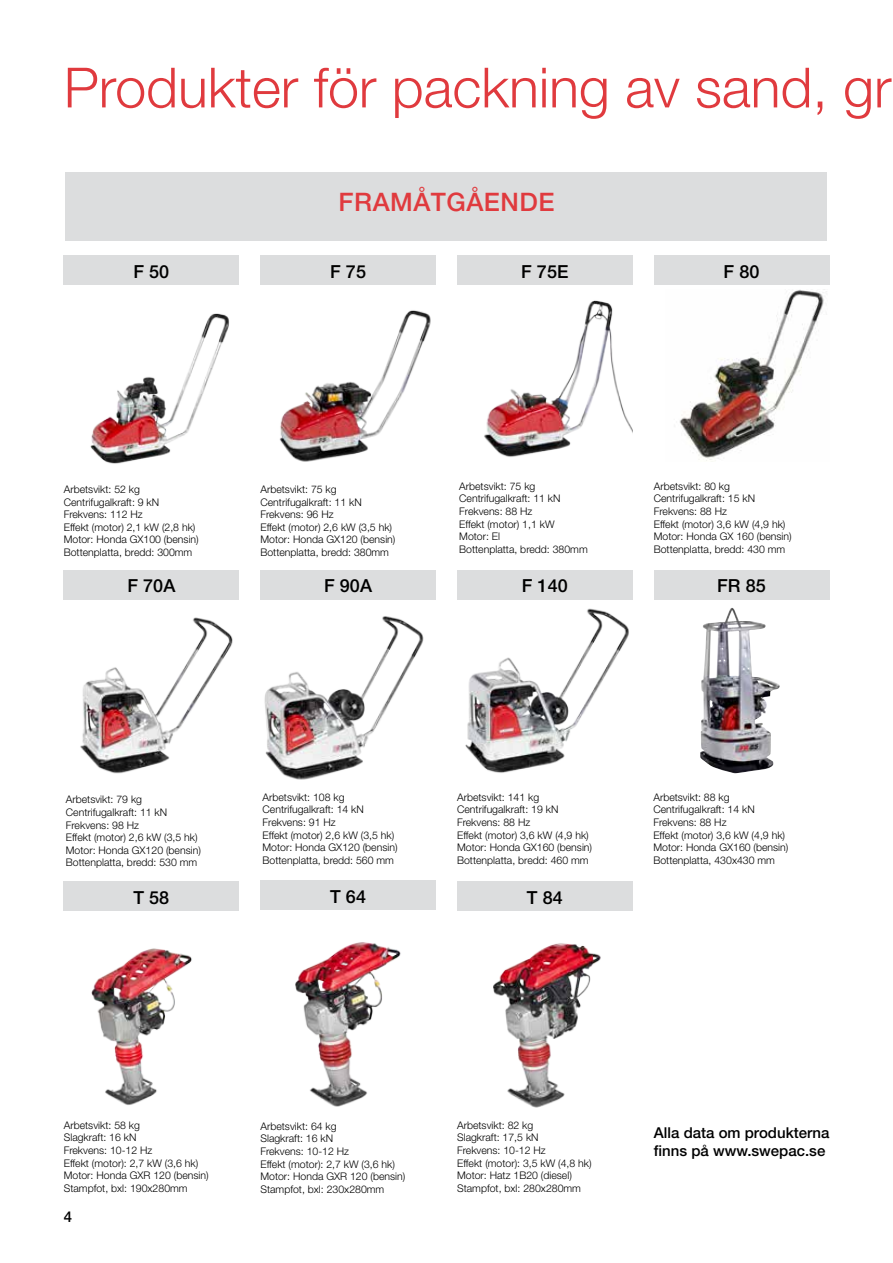
<style>
.page{position:relative;width:893px;height:1263px;background:#fff}
.page>*{position:absolute;margin:0;border:0;box-sizing:border-box;transform-origin:0 0}
.t1{font:300 55.5px "Helvetica Neue";color:#e03a3e}
.t2{font:500 25.5px "Helvetica Neue";letter-spacing:.02em;color:#e03a3e}
.t3{font:500 18px "Helvetica Neue";color:#000}
.t4{font:500 15px/18px "Helvetica Neue";color:#000}
.t5{font:300 10.5px/12.6px "Helvetica Neue";color:#000}
</style>
<div class="page">
<div style="left:66px;top:172px;width:761px;height:68px;background:#dcddde"></div>
<div style="left:64px;top:255px;width:175px;height:30px;background:#dcddde"></div>
<div style="left:260px;top:255px;width:176px;height:30px;background:#dcddde"></div>
<div style="left:457px;top:255px;width:175px;height:30px;background:#dcddde"></div>
<div style="left:64px;top:570px;width:175px;height:30px;background:#dcddde"></div>
<div style="left:260px;top:570px;width:176px;height:30px;background:#dcddde"></div>
<div style="left:457px;top:570px;width:175px;height:30px;background:#dcddde"></div>
<div style="left:654px;top:255px;width:175px;height:30px;background:#dcddde"></div>
<div style="left:654px;top:570px;width:175px;height:30px;background:#dcddde"></div>
<div style="left:64px;top:881px;width:175px;height:30px;background:#dcddde"></div>
<img style="left:295px;top:942px;width:106px;height:165px">
<img style="left:493px;top:943px;width:108px;height:164px">
<div style="left:457px;top:881px;width:175px;height:30px;background:#dcddde"></div>
<div style="left:260px;top:880px;width:176px;height:30px;background:#dcddde"></div>
<img style="left:91px;top:948px;width:101px;height:157px">
<img style="left:484px;top:300px;width:148px;height:157px">
<img style="left:465px;top:608px;width:164px;height:165px">
<img style="left:264px;top:616px;width:160px;height:164px">
<img style="left:279px;top:310px;width:152px;height:152px">
<img style="left:80px;top:617px;width:153px;height:157px">
<img style="left:63px;top:266px;width:166px;height:198px">
<img style="left:679px;top:289px;width:148px;height:172px">
<img style="left:700px;top:608px;width:80px;height:165px">
<h1 class="t1" style="left:64px;top:54px;width:829px">Produkter för packning av sand, gr</h1>
<h2 class="t2" style="left:339px;top:187px;width:217px">FRAMÅTGÅENDE</h2>
<h3 class="t3" style="left:134px;top:261px;width:37px">F 50</h3>
<h3 class="t3" style="left:330px;top:261px;width:37px">F 75</h3>
<h3 class="t3" style="left:521px;top:261px;width:49px">F 75E</h3>
<h3 class="t3" style="left:724px;top:261px;width:37px">F 80</h3>
<p class="t5" style="left:64px;top:483px;width:136px">Arbetsvikt: 52 kg<br>Centrifugalkraft: 9 kN<br>Frekvens: 112 Hz<br>Effekt (motor) 2,1 kW (2,8 hk)<br>Motor: Honda GX100 (bensin)<br>Bottenplatta, bredd: 300mm</p>
<p class="t5" style="left:260px;top:483px;width:136px">Arbetsvikt: 75 kg<br>Centrifugalkraft: 11 kN<br>Frekvens: 96 Hz<br>Effekt (motor) 2,6 kW (3,5 hk)<br>Motor: Honda GX120 (bensin)<br>Bottenplatta, bredd: 380mm</p>
<p class="t5" style="left:459px;top:480px;width:130px">Arbetsvikt: 75 kg<br>Centrifugalkraft: 11 kN<br>Frekvens: 88 Hz<br>Effekt (motor) 1,1 kW<br>Motor: El<br>Bottenplatta, bredd: 380mm</p>
<p class="t5" style="left:654px;top:480px;width:139px">Arbetsvikt: 80 kg<br>Centrifugalkraft: 15 kN<br>Frekvens: 88 Hz<br>Effekt (motor) 3,6 kW (4,9 hk)<br>Motor: Honda GX 160 (bensin)<br>Bottenplatta, bredd: 430 mm</p>
<h3 class="t3" style="left:128px;top:575px;width:49px">F 70A</h3>
<h3 class="t3" style="left:324px;top:575px;width:49px">F 90A</h3>
<h3 class="t3" style="left:522px;top:575px;width:47px">F 140</h3>
<h3 class="t3" style="left:717px;top:575px;width:50px">FR 85</h3>
<p class="t5" style="left:66px;top:793px;width:136px">Arbetsvikt: 79 kg<br>Centrifugalkraft: 11 kN<br>Frekvens: 98 Hz<br>Effekt (motor) 2,6 kW (3,5 hk)<br>Motor: Honda GX120 (bensin)<br>Bottenplatta, bredd: 530 mm</p>
<p class="t5" style="left:263px;top:790px;width:136px">Arbetsvikt: 108 kg<br>Centrifugalkraft: 14 kN<br>Frekvens: 91 Hz<br>Effekt (motor) 2,6 kW (3,5 hk)<br>Motor: Honda GX120 (bensin)<br>Bottenplatta, bredd: 560 mm</p>
<p class="t5" style="left:457px;top:790px;width:136px">Arbetsvikt: 141 kg<br>Centrifugalkraft: 19 kN<br>Frekvens: 88 Hz<br>Effekt (motor) 3,6 kW (4,9 hk)<br>Motor: Honda GX160 (bensin)<br>Bottenplatta, bredd: 460 mm</p>
<p class="t5" style="left:653px;top:790px;width:136px">Arbetsvikt: 88 kg<br>Centrifugalkraft: 14 kN<br>Frekvens: 88 Hz<br>Effekt (motor) 3,6 kW (4,9 hk)<br>Motor: Honda GX160 (bensin)<br>Bottenplatta, 430x430 mm</p>
<h3 class="t3" style="left:134px;top:887px;width:37px">T 58</h3>
<h3 class="t3" style="left:330px;top:886px;width:37px">T 64</h3>
<h3 class="t3" style="left:527px;top:887px;width:37px">T 84</h3>
<p class="t5" style="left:64px;top:1118px;width:146px">Arbetsvikt: 58 kg<br>Slagkraft: 16 kN<br>Frekvens: 10-12 Hz<br>Effekt (motor): 2,7 kW (3,6 hk)<br>Motor: Honda GXR 120 (bensin)<br>Stampfot, bxl: 190x280mm</p>
<h3 class="t4" style="left:64px;top:1207px;width:10px">4</h3>
<p class="t5" style="left:260px;top:1119px;width:146px">Arbetsvikt: 64 kg<br>Slagkraft: 16 kN<br>Frekvens: 10-12 Hz<br>Effekt (motor): 2,7 kW (3,6 hk)<br>Motor: Honda GXR 120 (bensin)<br>Stampfot, bxl: 230x280mm</p>
<p class="t5" style="left:457px;top:1118px;width:136px">Arbetsvikt: 82 kg<br>Slagkraft: 17,5 kN<br>Frekvens: 10-12 Hz<br>Effekt (motor): 3,5 kW (4,8 hk)<br>Motor: Hatz 1B20 (diesel)<br>Stampfot, bxl: 280x280mm</p>
<h3 class="t4" style="left:654px;top:1123px;width:177px">Alla data om produkterna finns på www.swepac.se</h3>
</div>
